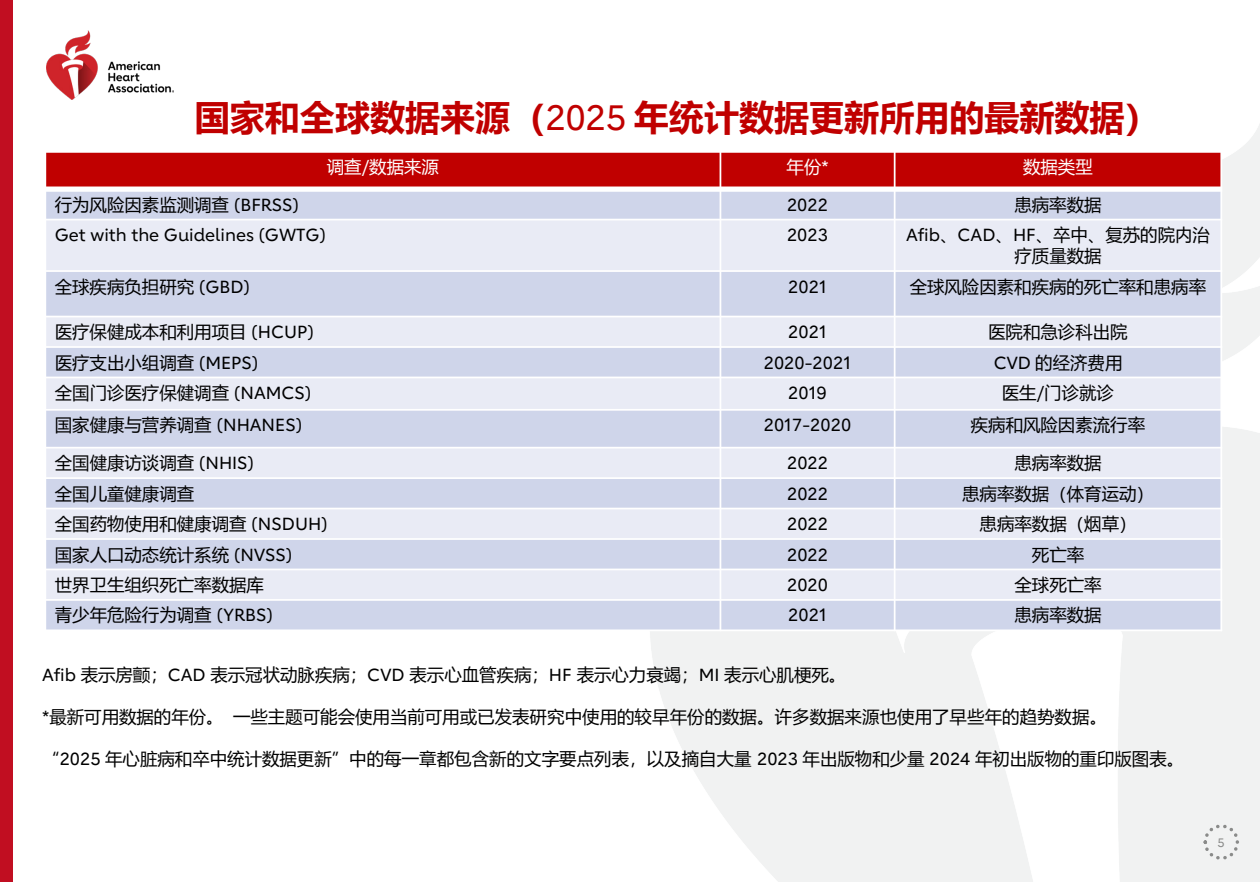
<style>
.page{position:relative;width:1260px;height:882px;background:#fff}
.page>*{position:absolute;margin:0;border:0;box-sizing:border-box;transform-origin:0 0}
.t1{font:700 35px "Microsoft Ya Hei";color:#c00000}
.t2{font:17.5px/21px "Microsoft Ya Hei";color:#000;text-align:center}
.t3{font:500 17.5px "Lub Dub";letter-spacing:.005em;color:#000}
.t4{font:17.5px "Microsoft Ya Hei";color:#fff}
.t5{font:500 12.25px "Lub Dub";color:#8a8b8a}
.s1{font-family:"Lub Dub";font-weight:500}
</style>
<div class="page">
<div style="left:0;top:0;width:12px;height:882px;background:#c10e21"></div>
<img style="left:46px;top:30px;width:128px;height:69px">
<div style="left:1204px;top:824px;width:35px;height:36px;border:4px dashed #8a8b8a;border-radius:50%"></div>
<div style="left:45px;top:152px;width:675px;height:37px;background:#c00000"></div>
<div style="left:720px;top:152px;width:175px;height:37px;background:#c00000"></div>
<div style="left:895px;top:152px;width:326px;height:37px;background:#c00000"></div>
<div style="left:45px;top:189px;width:675px;height:31px;background:#cfd5ea"></div>
<div style="left:720px;top:189px;width:175px;height:31px;background:#cfd5ea"></div>
<div style="left:895px;top:189px;width:326px;height:31px;background:#cfd5ea"></div>
<div style="left:45px;top:220px;width:675px;height:51px;background:#e9ebf5"></div>
<div style="left:720px;top:220px;width:175px;height:51px;background:#e9ebf5"></div>
<div style="left:895px;top:220px;width:326px;height:51px;background:#e9ebf5"></div>
<div style="left:45px;top:271px;width:675px;height:46px;background:#cfd5ea"></div>
<div style="left:720px;top:271px;width:175px;height:46px;background:#cfd5ea"></div>
<div style="left:895px;top:271px;width:326px;height:46px;background:#cfd5ea"></div>
<div style="left:45px;top:317px;width:675px;height:30px;background:#e9ebf5"></div>
<div style="left:720px;top:317px;width:175px;height:30px;background:#e9ebf5"></div>
<div style="left:895px;top:317px;width:326px;height:30px;background:#e9ebf5"></div>
<div style="left:45px;top:347px;width:675px;height:30px;background:#cfd5ea"></div>
<div style="left:720px;top:347px;width:175px;height:30px;background:#cfd5ea"></div>
<div style="left:895px;top:347px;width:326px;height:30px;background:#cfd5ea"></div>
<div style="left:45px;top:377px;width:675px;height:33px;background:#e9ebf5"></div>
<div style="left:720px;top:377px;width:175px;height:33px;background:#e9ebf5"></div>
<div style="left:895px;top:377px;width:326px;height:33px;background:#e9ebf5"></div>
<div style="left:45px;top:410px;width:675px;height:38px;background:#cfd5ea"></div>
<div style="left:720px;top:410px;width:175px;height:38px;background:#cfd5ea"></div>
<div style="left:895px;top:410px;width:326px;height:38px;background:#cfd5ea"></div>
<div style="left:45px;top:448px;width:675px;height:30px;background:#e9ebf5"></div>
<div style="left:720px;top:448px;width:175px;height:30px;background:#e9ebf5"></div>
<div style="left:895px;top:448px;width:326px;height:30px;background:#e9ebf5"></div>
<div style="left:45px;top:478px;width:675px;height:31px;background:#cfd5ea"></div>
<div style="left:720px;top:478px;width:175px;height:31px;background:#cfd5ea"></div>
<div style="left:895px;top:478px;width:326px;height:31px;background:#cfd5ea"></div>
<div style="left:45px;top:509px;width:675px;height:30px;background:#e9ebf5"></div>
<div style="left:720px;top:509px;width:175px;height:30px;background:#e9ebf5"></div>
<div style="left:895px;top:509px;width:326px;height:30px;background:#e9ebf5"></div>
<div style="left:45px;top:539px;width:675px;height:30px;background:#cfd5ea"></div>
<div style="left:720px;top:539px;width:175px;height:30px;background:#cfd5ea"></div>
<div style="left:895px;top:539px;width:326px;height:30px;background:#cfd5ea"></div>
<div style="left:45px;top:569px;width:675px;height:31px;background:#e9ebf5"></div>
<div style="left:720px;top:569px;width:175px;height:31px;background:#e9ebf5"></div>
<div style="left:895px;top:569px;width:326px;height:31px;background:#e9ebf5"></div>
<div style="left:45px;top:600px;width:675px;height:30px;background:#cfd5ea"></div>
<div style="left:720px;top:600px;width:175px;height:30px;background:#cfd5ea"></div>
<div style="left:895px;top:600px;width:326px;height:30px;background:#cfd5ea"></div>
<hr style="left:720px;top:151px;width:1px;height:480px;background:#fff">
<hr style="left:894px;top:151px;width:2px;height:480px;background:#fff">
<div style="left:44px;top:187px;width:1178px;height:5px;background:#fff"></div>
<hr style="left:44px;top:219px;width:1178px;height:1px;background:#fff">
<hr style="left:44px;top:270px;width:1178px;height:2px;background:#fff">
<hr style="left:44px;top:316px;width:1178px;height:1px;background:#fff">
<hr style="left:44px;top:346px;width:1178px;height:2px;background:#fff">
<hr style="left:44px;top:377px;width:1178px;height:1px;background:#fff">
<hr style="left:44px;top:409px;width:1178px;height:2px;background:#fff">
<hr style="left:44px;top:447px;width:1178px;height:2px;background:#fff">
<hr style="left:44px;top:477px;width:1178px;height:2px;background:#fff">
<hr style="left:44px;top:508px;width:1178px;height:1px;background:#fff">
<hr style="left:44px;top:538px;width:1178px;height:2px;background:#fff">
<hr style="left:44px;top:569px;width:1178px;height:1px;background:#fff">
<hr style="left:44px;top:599px;width:1178px;height:2px;background:#fff">
<hr style="left:44px;top:151px;width:2px;height:480px;background:#fff">
<hr style="left:1220px;top:151px;width:2px;height:480px;background:#fff">
<hr style="left:44px;top:151px;width:1178px;height:2px;background:#fff">
<hr style="left:44px;top:629px;width:1178px;height:2px;background:#fff">
<h2 class="t1" style="left:195px;top:93px;width:966px">国家和全球数据来源（<span class="s1">2025</span> 年统计数据更新所用的最新数据）</h2>
<p class="t4" style="left:327px;top:155px;width:114px">调查<span class="s1">/</span>数据来源</p>
<p class="t4" style="left:787px;top:155px;width:44px">年份<span class="s1">*</span></p>
<p class="t4" style="left:1023px;top:155px;width:71px">数据类型</p>
<p class="t2" style="left:55px;top:193px;width:246px">行为风险因素监测调查 <span class="s1">(BFRSS)</span></p>
<p class="t3" style="left:787px;top:194px;width:43px">2022</p>
<p class="t2" style="left:1014px;top:193px;width:89px">患病率数据</p>
<p class="t3" style="left:55px;top:225px;width:273px">Get with the Guidelines (GWTG)</p>
<p class="t3" style="left:787px;top:225px;width:43px">2023</p>
<p class="t2" style="left:906px;top:224px;width:305px"><span class="s1">Afib</span>、<span class="s1">CAD</span>、<span class="s1">HF</span>、卒中、复苏的院内治疗质量数据</p>
<p class="t2" style="left:55px;top:275px;width:197px">全球疾病负担研究 <span class="s1">(GBD)</span></p>
<p class="t3" style="left:788px;top:276px;width:40px">2021</p>
<p class="t2" style="left:910px;top:275px;width:298px">全球风险因素和疾病的死亡率和患病率</p>
<p class="t2" style="left:55px;top:321px;width:260px">医疗保健成本和利用项目 <span class="s1">(HCUP)</span></p>
<p class="t3" style="left:788px;top:322px;width:40px">2021</p>
<p class="t2" style="left:988px;top:321px;width:141px">医院和急诊科出院</p>
<p class="t2" style="left:55px;top:351px;width:205px">医疗支出小组调查 <span class="s1">(MEPS)</span></p>
<p class="t3" style="left:764px;top:352px;width:89px">2020-2021</p>
<p class="t2" style="left:994px;top:351px;width:130px"><span class="s1">CVD</span> 的经济费用</p>
<p class="t2" style="left:55px;top:382px;width:258px">全国门诊医疗保健调查 <span class="s1">(NAMCS)</span></p>
<p class="t3" style="left:788px;top:382px;width:40px">2019</p>
<p class="t2" style="left:1002px;top:382px;width:114px">医生<span class="s1">/</span>门诊就诊</p>
<p class="t2" style="left:55px;top:414px;width:249px">国家健康与营养调查 <span class="s1">(NHANES)</span></p>
<p class="t3" style="left:764px;top:415px;width:89px">2017-2020</p>
<p class="t2" style="left:971px;top:414px;width:176px">疾病和风险因素流行率</p>
<p class="t2" style="left:55px;top:452px;width:201px">全国健康访谈调查 <span class="s1">(NHIS)</span></p>
<p class="t3" style="left:787px;top:453px;width:43px">2022</p>
<p class="t2" style="left:1015px;top:452px;width:89px">患病率数据</p>
<p class="t2" style="left:55px;top:482px;width:141px">全国儿童健康调查</p>
<p class="t3" style="left:787px;top:483px;width:43px">2022</p>
<p class="t2" style="left:962px;top:482px;width:193px">患病率数据（体育运动）</p>
<p class="t2" style="left:55px;top:513px;width:274px">全国药物使用和健康调查 <span class="s1">(NSDUH)</span></p>
<p class="t3" style="left:787px;top:514px;width:43px">2022</p>
<p class="t2" style="left:980px;top:513px;width:158px">患病率数据（烟草）</p>
<p class="t2" style="left:55px;top:543px;width:239px">国家人口动态统计系统 <span class="s1">(NVSS)</span></p>
<p class="t3" style="left:787px;top:544px;width:43px">2022</p>
<p class="t2" style="left:1032px;top:543px;width:54px">死亡率</p>
<p class="t2" style="left:55px;top:574px;width:211px">世界卫生组织死亡率数据库</p>
<p class="t3" style="left:787px;top:574px;width:43px">2020</p>
<p class="t2" style="left:1015px;top:574px;width:89px">全球死亡率</p>
<p class="t2" style="left:55px;top:604px;width:219px">青少年危险行为调查 <span class="s1">(YRBS)</span></p>
<p class="t3" style="left:788px;top:605px;width:40px">2021</p>
<p class="t2" style="left:1015px;top:604px;width:89px">患病率数据</p>
<p class="t2" style="left:42px;top:664px;width:806px"><span class="s1">Afib</span> 表示房颤；<span class="s1">CAD</span> 表示冠状动脉疾病；<span class="s1">CVD</span> 表示心血管疾病；<span class="s1">HF</span> 表示心力衰竭；<span class="s1">MI</span> 表示心肌梗死。</p>
<p class="t2" style="left:42px;top:706px;width:1066px"><span class="s1">*</span>最新可用数据的年份。一些主题可能会使用当前可用或已发表研究中使用的较早年份的数据。许多数据来源也使用了早些年的趋势数据。</p>
<p class="t2" style="left:42px;top:748px;width:1143px">“<span class="s1">2025</span> 年心脏病和卒中统计数据更新”中的每一章都包含新的文字要点列表，以及摘自大量 <span class="s1">2023</span> 年出版物和少量 <span class="s1">2024</span> 年初出版物的重印版图表。</p>
<p class="t5" style="left:1218px;top:835px;width:9px">5</p>
</div>
